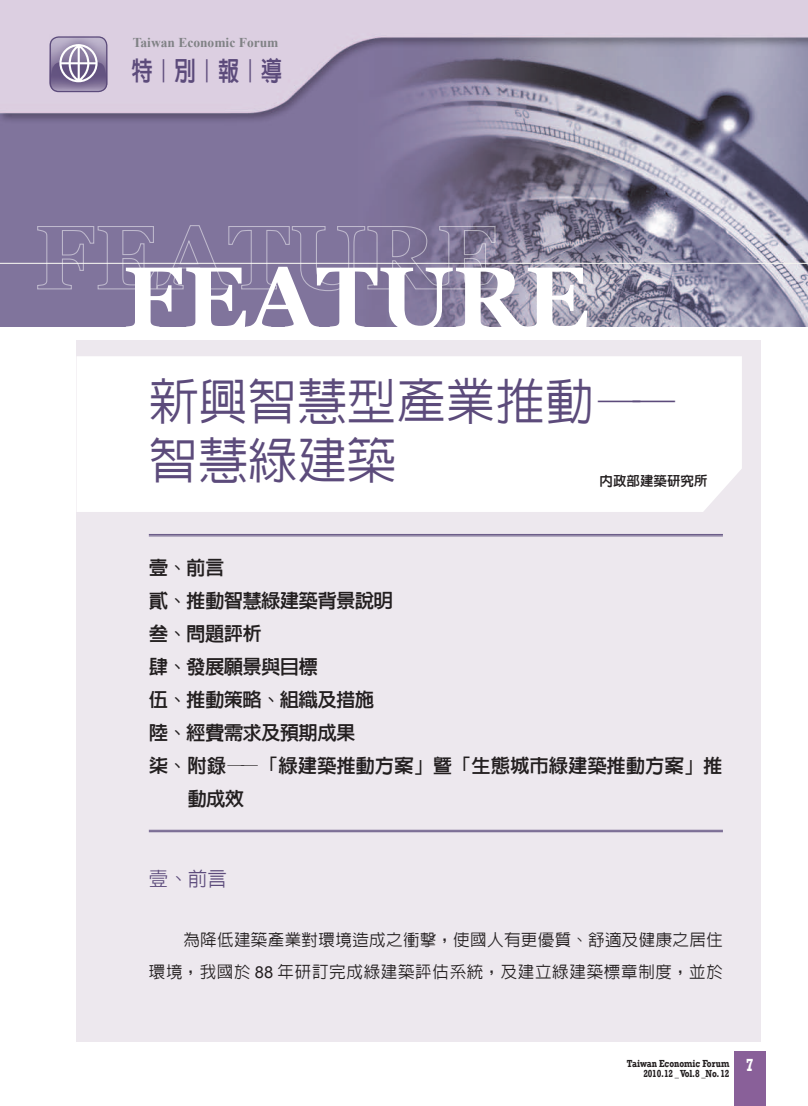
<style>
.page{position:relative;width:808px;height:1106px;background:#fff}
.page>*{position:absolute;margin:0;border:0;box-sizing:border-box;transform-origin:0 0}
.t1{font:700 90px "Georgia";color:#fff}
.t2{font:500 49.5px/58.5px "Lin Gothic";color:#5c4b7b}
.t3{font:27px "Lin Gothic Extra";color:#5c4b7b;scale:.8 1}
.t4{font:19.5px "Lin Gothic Extra";letter-spacing:-.04em;color:#231f20}
.t5{font:19.5px "Lin Gothic Extra";letter-spacing:-.01em;color:#231f20}
.t6{font:500 19.5px "Lin Gothic";color:#5c4b7b}
.t7{font:700 18px "Rockwell";color:#fff;scale:.8 1}
.t8{font:500 16.5px/31.5px "Lin Gothic";letter-spacing:.025em;color:#231f20;text-align:right}
.t9{font:700 13.5px "Times New Roman";color:#808285}
.t10{font:13.5px "Lin Gothic Extra";color:#231f20}
.t11{font:700 10.5px/10.5px "Rockwell";color:#231f20;text-align:right;scale:.8 1}
.s1{font-family:"Hira Kaku Pro W6"}
.s2{font-family:"Arial";font-weight:400}
</style>
<div class="page">
<div style="left:734px;top:1051px;width:32px;height:55px;background:#896099"></div>
<img style="left:1px;top:0;width:807px;height:326px">
<hr style="left:0;top:263px;width:808px;height:1px;background:#f5f5f0">
<svg style="left:37px;top:224px;width:463px;height:68px;background:#867b9f"></svg>
<div style="left:50px;top:36px;width:57px;height:56px;border:1px solid #5c4b7b;border-radius:9px"></div>
<svg style="left:50px;top:35px;width:56px;height:56px;background:#9689aa"></svg>
<div style="left:59px;top:44px;width:39px;height:38px;border:2px solid #fff;border-radius:50%"></div>
<hr style="left:61px;top:62px;width:36px;height:2px;background:#fff">
<div style="left:69px;top:44px;width:20px;height:38px;border:2px solid #fff;border-radius:50%"></div>
<div style="left:77px;top:340px;width:684px;height:702px;background:#ede8ee"></div>
<div style="left:77px;top:356px;width:665px;height:156px;background:#fff"></div>
<hr style="left:149px;top:830px;width:574px;height:1px;background:#675885">
<hr style="left:149px;top:831px;width:574px;height:1px;background:#675885">
<hr style="left:149px;top:534px;width:574px;height:1px;background:#675885">
<hr style="left:149px;top:535px;width:574px;height:1px;background:#675885">
<p class="t9" style="left:133px;top:33px;width:147px">Taiwan Economic Forum</p>
<h3 class="t3" style="left:131px;top:57px;width:190px">特｜別｜報｜導</h3>
<h1 class="t1" style="left:123px;top:241px;width:468px">FEATURE</h1>
<h2 class="t2" style="left:149px;top:372px;width:531px">新興智慧型產業推動——智慧綠建築</h2>
<p class="t10" style="left:600px;top:474px;width:109px">內政部建築研究所</p>
<p class="t4" style="left:149px;top:557px;width:77px">壹、前言</p>
<p class="t4" style="left:149px;top:590px;width:246px">貳、推動智慧綠建築背景說明</p>
<p class="t4" style="left:149px;top:623px;width:115px"><span class="s1">叁</span>、問題評析</p>
<p class="t4" style="left:149px;top:656px;width:171px">肆、發展願景與目標</p>
<p class="t4" style="left:149px;top:689px;width:227px">伍、推動策略、組織及措施</p>
<p class="t4" style="left:149px;top:722px;width:208px">陸、經費需求及預期成果</p>
<p class="t5" style="left:149px;top:755px;width:575px">柒、附錄——「綠建築推動方案」暨「生態城市綠建築推動方案」推</p>
<p class="t4" style="left:187px;top:788px;width:58px">動成效</p>
<p class="t6" style="left:149px;top:868px;width:79px">壹、前言</p>
<p class="t8" style="left:149px;top:924px;width:576px">為降低建築產業對環境造成之衝擊，使國人有更優質、舒適及健康之居住<br>環境，我國於 <span class="s2">88</span> 年研訂完成綠建築評估系統，及建立綠建築標章制度，並於</p>
<p class="t11" style="left:627px;top:1058px;width:130px">Taiwan Economic Forum<br>2010.12 _ Vol.8 _No. 12</p>
<p class="t7" style="left:746px;top:1054px;width:11px">7</p>
</div>
